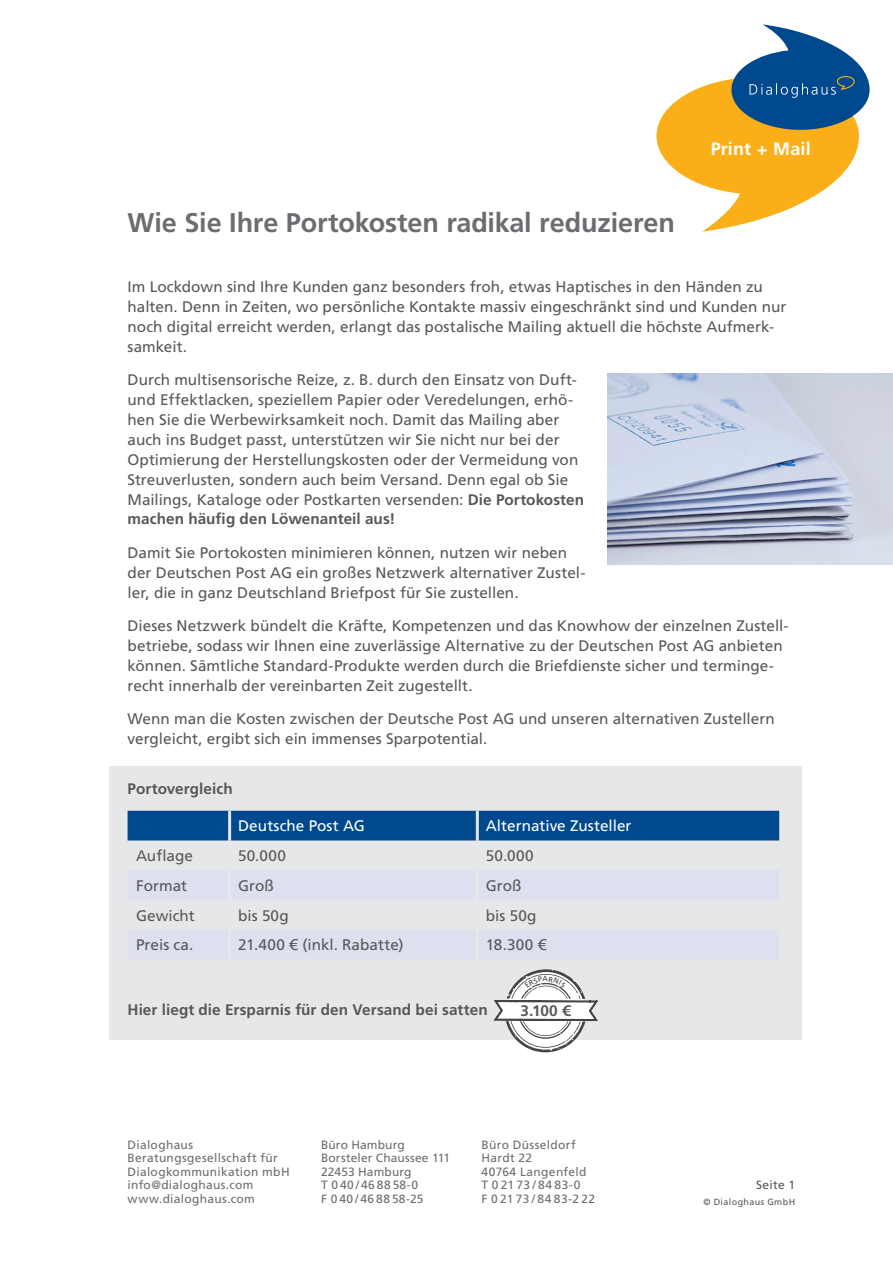
<style>
.page{position:relative;width:893px;height:1263px;background:#fff}
.page>*{position:absolute;margin:0;border:0;box-sizing:border-box;transform-origin:0 0}
.Angaben_unten{font:700 27px "Frutiger LT Std";letter-spacing:-.005em;color:#6c6d70}
.Angaben_unten-2{font:700 18px "Frutiger LT Std";letter-spacing:.01em;color:#fff}
.fließtext{font:15.3px/20px "Frutiger CE";color:#57585a}
.fließtext-2{font:700 15.3px "Frutiger CE";letter-spacing:.005em;color:#57585a}
.fließtext-3{font:15.3px "Frutiger CE";color:#fff}
.t1{font:12px/13.5px "Frutiger LT Std";letter-spacing:.025em;color:#6c6d70}
.Angaben_unten-3{font:12px "Frutiger LT Std";letter-spacing:.025em;color:#57585a}
.fließtext-4{font:9px "Frutiger LT Std";letter-spacing:.045em;color:#57585a}
.t2{font:7.5px "Frutiger LT Std";color:#3e3e3f}
.s1{font-weight:700}
.s2{font-family:"Frutiger VR"}
.s3{font-family:"Frutiger LT"}
</style>
<div class="page">
<div style="left:110px;top:766px;width:692px;height:274px;background:#e6e7e9"></div>
<svg style="left:656px;top:24px;width:214px;height:208px"></svg>
<img style="left:607px;top:374px;width:286px;height:190px">
<div style="left:128px;top:811px;width:651px;height:29px;background:#01498e"></div>
<hr style="left:476px;top:811px;width:3px;height:29px;background:#e6e7e9">
<hr style="left:228px;top:811px;width:3px;height:29px;background:#e6e7e9">
<svg style="left:493px;top:969px;width:105px;height:83px"></svg>
<p class="Angaben_unten" style="left:128px;top:206px;width:549px">Wie Sie Ihre Portokosten radikal reduzieren</p>
<p class="Angaben_unten-2" style="left:711px;top:138px;width:101px">Print + Mail</p>
<p class="fließtext" style="left:128px;top:277px;width:660px">Im Lockdown sind Ihre Kunden ganz besonders froh, etwas Haptisches in den Händen zu halten. Denn in Zeiten, wo persönliche Kontakte massiv eingeschränkt sind und Kunden nur noch digital erreicht werden, erlangt das postalische Mailing aktuell die höchste Aufmerk&shy;samkeit.</p>
<p class="fließtext" style="left:128px;top:370px;width:458px">Durch multisensorische Reize, z. B. durch den Einsatz von Duft&shy;und Effektlacken, speziellem Papier oder Veredelungen, erhö&shy;hen Sie die Werbewirksamkeit noch. Damit das Mailing aber auch ins Budget passt, unterstützen wir Sie nicht nur bei der Optimierung der Herstellungskosten oder der Vermeidung von Streuverlusten, sondern auch beim Versand. Denn egal ob Sie Mailings, Kataloge oder Postkarten versenden: <span class="s1">Die Portokosten machen häufig den Löwenanteil aus!</span></p>
<p class="fließtext" style="left:128px;top:542px;width:459px">Damit Sie Portokosten minimieren können, nutzen wir neben der Deutschen Post AG ein großes Netzwerk alternativer Zustel&shy;ler, die in ganz Deutschland Briefpost für Sie zustellen.</p>
<p class="fließtext" style="left:128px;top:616px;width:663px">Dieses Netzwerk bündelt die Kräfte, Kompetenzen und das Knowhow der einzelnen Zustell&shy;betriebe, sodass wir Ihnen eine zuverlässige Alternative zu der Deutschen Post AG anbieten können. Sämtliche Standard-Produkte werden durch die Briefdienste sicher und terminge&shy;recht innerhalb der vereinbarten Zeit zugestellt.</p>
<p class="fließtext" style="left:128px;top:709px;width:649px">Wenn man die Kosten zwischen der Deutsche Post AG und unseren alternativen Zustellern vergleicht, ergibt sich ein immenses Sparpotential.</p>
<p class="fließtext-2" style="left:128px;top:780px;width:107px">Portovergleich</p>
<p class="fließtext-3" style="left:238px;top:817px;width:128px">Deutsche Post AG</p>
<p class="fließtext-3" style="left:486px;top:817px;width:147px">Alternative Zusteller</p>
<p class="fließtext" style="left:136px;top:846px;width:59px">Auflage</p>
<p class="fließtext" style="left:238px;top:846px;width:49px">50.000</p>
<p class="fließtext" style="left:486px;top:846px;width:49px">50.000</p>
<p class="fließtext" style="left:136px;top:875px;width:53px">Format</p>
<p class="fließtext" style="left:238px;top:875px;width:37px">Groß</p>
<p class="fließtext" style="left:486px;top:875px;width:37px">Groß</p>
<p class="fließtext" style="left:136px;top:905px;width:60px">Gewicht</p>
<p class="fließtext" style="left:238px;top:905px;width:52px">bis 50g</p>
<p class="fließtext" style="left:486px;top:905px;width:52px">bis 50g</p>
<p class="fließtext" style="left:136px;top:935px;width:59px">Preis ca.</p>
<p class="fließtext" style="left:238px;top:935px;width:167px">21.400 <span class="s2">€</span> (inkl. Rabatte)</p>
<p class="fließtext" style="left:486px;top:935px;width:63px">18.300 <span class="s2">€</span></p>
<p class="t2" style="left:543px;top:974px;width:7px">A</p>
<p class="fließtext-2" style="left:520px;top:1001px;width:52px">3.100 <span class="s3">€</span></p>
<p class="fließtext-2" style="left:128px;top:1001px;width:362px">Hier liegt die Ersparnis für den Versand bei satten</p>
<p class="t1" style="left:128px;top:1138px;width:164px">Dialoghaus<br>Beratungsgesellschaft für<br>Dialogkommunikation mbH info@dialoghaus.com www.dialoghaus.com</p>
<p class="t1" style="left:321px;top:1138px;width:131px">Büro Hamburg<br>Borsteler Chaussee 111<br>22453 Hamburg<br>T 0 40 / 46 88 58-0<br>F 0 40 / 46 88 58-25</p>
<p class="t1" style="left:482px;top:1138px;width:115px">Büro Düsseldorf<br>Hardt 22<br>40764 Langenfeld<br>T 0 21 73 / 84 83-0<br>F 0 21 73 / 84 83-2 22</p>
<p class="Angaben_unten-3" style="left:756px;top:1178px;width:41px">Seite 1</p>
<p class="fließtext-4" style="left:703px;top:1197px;width:93px">© Dialoghaus GmbH</p>
</div>
